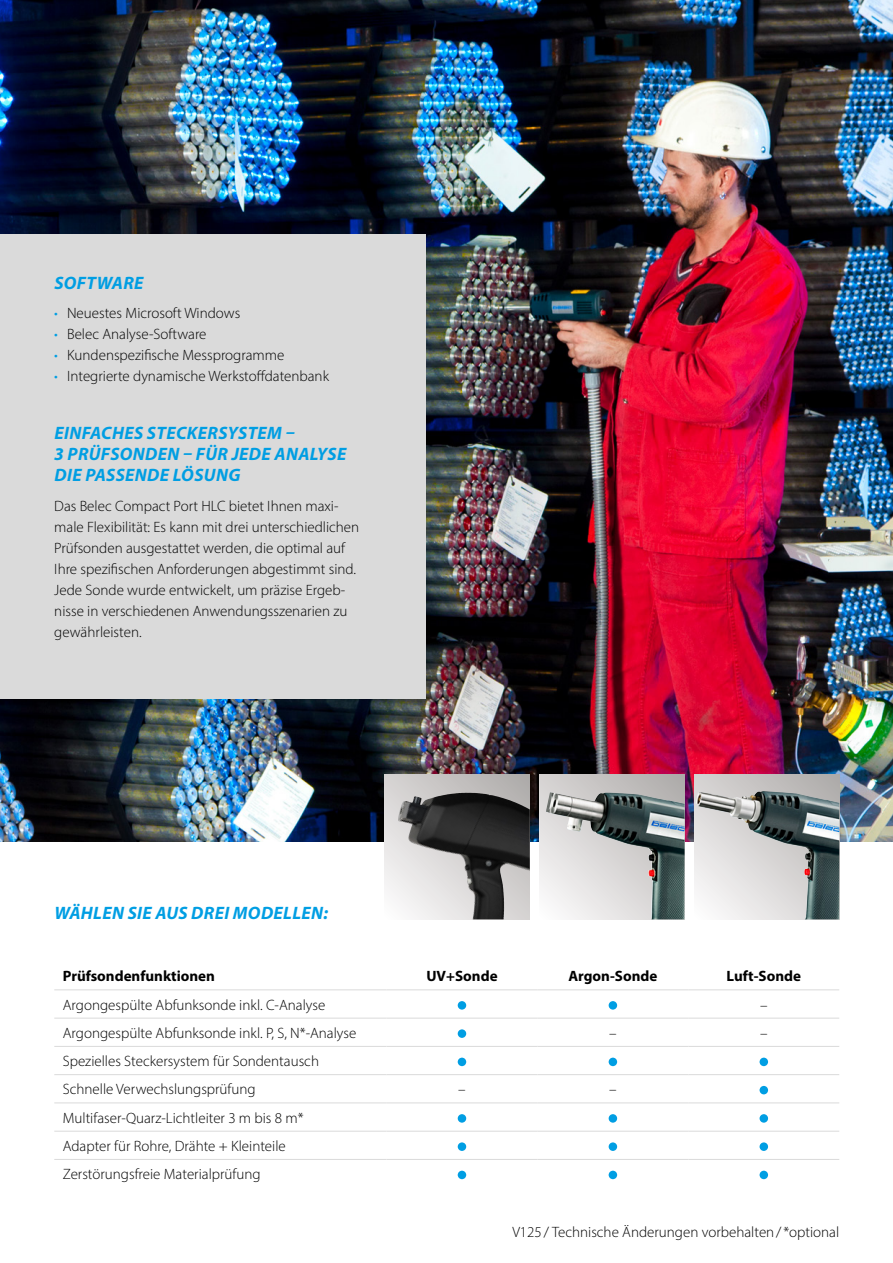
<style>
.page{position:relative;width:893px;height:1263px;background:#fff}
.page>*{position:absolute;margin:0;border:0;box-sizing:border-box;transform-origin:0 0}
.t1{font:italic 700 18px/21px "Myriad Pro";letter-spacing:.02em;color:#009ee3}
.t2{font:300 15px/21px "Myriad Pro";color:#000}
.t3{font:700 15px "Myriad Pro";color:#000}
.s1{color:#009ee3}
</style>
<div class="page">
<img style="left:0;top:0;width:893px;height:842px">
<div style="left:0;top:234px;width:425px;height:464px;background:#dadada"></div>
<svg style="left:54px;top:990px;width:785px;height:190px"></svg>
<hr style="left:54px;top:989px;width:332px;height:1px;background:#dadada">
<hr style="left:386px;top:989px;width:151px;height:1px;background:#dadada">
<hr style="left:537px;top:989px;width:151px;height:1px;background:#dadada">
<hr style="left:688px;top:989px;width:151px;height:1px;background:#dadada">
<hr style="left:54px;top:1018px;width:332px;height:1px;background:#dadada">
<hr style="left:386px;top:1018px;width:151px;height:1px;background:#dadada">
<hr style="left:537px;top:1018px;width:151px;height:1px;background:#dadada">
<hr style="left:688px;top:1018px;width:151px;height:1px;background:#dadada">
<hr style="left:54px;top:1046px;width:332px;height:1px;background:#dadada">
<hr style="left:386px;top:1046px;width:151px;height:1px;background:#dadada">
<hr style="left:537px;top:1046px;width:151px;height:1px;background:#dadada">
<hr style="left:688px;top:1046px;width:151px;height:1px;background:#dadada">
<hr style="left:54px;top:1074px;width:332px;height:1px;background:#dadada">
<hr style="left:386px;top:1074px;width:151px;height:1px;background:#dadada">
<hr style="left:537px;top:1074px;width:151px;height:1px;background:#dadada">
<hr style="left:688px;top:1074px;width:151px;height:1px;background:#dadada">
<hr style="left:54px;top:1102px;width:332px;height:1px;background:#dadada">
<hr style="left:386px;top:1102px;width:151px;height:1px;background:#dadada">
<hr style="left:537px;top:1102px;width:151px;height:1px;background:#dadada">
<hr style="left:688px;top:1102px;width:151px;height:1px;background:#dadada">
<hr style="left:54px;top:1131px;width:332px;height:1px;background:#dadada">
<hr style="left:386px;top:1131px;width:151px;height:1px;background:#dadada">
<hr style="left:537px;top:1131px;width:151px;height:1px;background:#dadada">
<hr style="left:688px;top:1131px;width:151px;height:1px;background:#dadada">
<hr style="left:54px;top:1159px;width:332px;height:1px;background:#dadada">
<hr style="left:386px;top:1159px;width:151px;height:1px;background:#dadada">
<hr style="left:537px;top:1159px;width:151px;height:1px;background:#dadada">
<hr style="left:688px;top:1159px;width:151px;height:1px;background:#dadada">
<div style="left:458px;top:1001px;width:8px;height:8px;background:#009ee3;border-radius:50%"></div>
<div style="left:609px;top:1001px;width:8px;height:8px;background:#009ee3;border-radius:50%"></div>
<div style="left:458px;top:1029px;width:8px;height:9px;background:#009ee3;border-radius:50%"></div>
<div style="left:458px;top:1058px;width:8px;height:8px;background:#009ee3;border-radius:50%"></div>
<div style="left:609px;top:1058px;width:8px;height:8px;background:#009ee3;border-radius:50%"></div>
<div style="left:760px;top:1058px;width:8px;height:8px;background:#009ee3;border-radius:50%"></div>
<div style="left:760px;top:1086px;width:8px;height:8px;background:#009ee3;border-radius:50%"></div>
<div style="left:458px;top:1114px;width:8px;height:9px;background:#009ee3;border-radius:50%"></div>
<div style="left:609px;top:1114px;width:8px;height:9px;background:#009ee3;border-radius:50%"></div>
<div style="left:760px;top:1114px;width:8px;height:9px;background:#009ee3;border-radius:50%"></div>
<div style="left:458px;top:1142px;width:8px;height:9px;background:#009ee3;border-radius:50%"></div>
<div style="left:609px;top:1142px;width:8px;height:9px;background:#009ee3;border-radius:50%"></div>
<div style="left:760px;top:1142px;width:8px;height:9px;background:#009ee3;border-radius:50%"></div>
<div style="left:458px;top:1171px;width:8px;height:8px;background:#009ee3;border-radius:50%"></div>
<div style="left:609px;top:1171px;width:8px;height:8px;background:#009ee3;border-radius:50%"></div>
<div style="left:760px;top:1171px;width:8px;height:8px;background:#009ee3;border-radius:50%"></div>
<svg style="left:385px;top:774px;width:145px;height:145px;background:#acabaa"></svg>
<img style="left:398px;top:793px;width:108px;height:126px">
<svg style="left:539px;top:774px;width:145px;height:117px;background:#cac8c7"></svg>
<img style="left:546px;top:792px;width:138px;height:127px">
<div style="left:694px;top:774px;width:145px;height:145px;background:linear-gradient(to right,#d8d5d5,#aeacaa)"></div>
<img style="left:695px;top:791px;width:144px;height:128px">
<p class="t1" style="left:54px;top:272px;width:91px">SOFTWARE</p>
<p class="t2" style="left:54px;top:303px;width:187px"><span class="s1">•</span> Neuestes Microsoft Windows</p>
<p class="t2" style="left:54px;top:324px;width:154px"><span class="s1">•</span> Belec Analyse-Software</p>
<p class="t2" style="left:54px;top:345px;width:232px"><span class="s1">•</span> Kundenspezifische Messprogramme</p>
<p class="t2" style="left:54px;top:366px;width:276px"><span class="s1">•</span> Integrierte dynamische Werkstoffdatenbank</p>
<p class="t1" style="left:54px;top:422px;width:294px">EINFACHES STECKERSYSTEM –<br>3 PRÜFSONDEN – FÜR JEDE ANALYSE<br>DIE PASSENDE LÖSUNG</p>
<p class="t2" style="left:54px;top:495px;width:306px">Das Belec Compact Port HLC bietet Ihnen maxi&shy;male Flexibilität: Es kann mit drei unterschiedlichen Prüfsonden ausgestattet werden, die optimal auf Ihre spezifischen Anforderungen abgestimmt sind.<br>Jede Sonde wurde entwickelt, um präzise Ergeb&shy;nisse in verschiedenen Anwendungsszenarien zu gewährleisten.</p>
<p class="t1" style="left:54px;top:902px;width:275px">WÄHLEN SIE AUS DREI MODELLEN:</p>
<p class="t3" style="left:63px;top:966px;width:154px">Prüfsondenfunktionen</p>
<p class="t3" style="left:426px;top:966px;width:73px">UV+Sonde</p>
<p class="t3" style="left:568px;top:966px;width:90px">Argon-Sonde</p>
<p class="t3" style="left:727px;top:966px;width:76px">Luft-Sonde</p>
<p class="t2" style="left:63px;top:994px;width:264px">Argongespülte Abfunksonde inkl. C-Analyse</p>
<p class="t2" style="left:760px;top:994px;width:9px">–</p>
<p class="t2" style="left:63px;top:1022px;width:295px">Argongespülte Abfunksonde inkl. P, S, N*-Analyse</p>
<p class="t2" style="left:609px;top:1022px;width:9px">–</p>
<p class="t2" style="left:760px;top:1022px;width:9px">–</p>
<p class="t2" style="left:63px;top:1047px;width:258px;line-height:28.2px">Spezielles Steckersystem für Sondentausch<br>Schnelle Verwechslungsprüfung</p>
<p class="t2" style="left:458px;top:1079px;width:9px">–</p>
<p class="t2" style="left:609px;top:1079px;width:9px">–</p>
<p class="t2" style="left:63px;top:1103px;width:242px;line-height:28.2px">Multifaser-Quarz-Lichtleiter 3 m bis 8 m*<br>Adapter für Rohre, Drähte + Kleinteile<br>Zerstörungsfreie Materialprüfung</p>
<p class="t2" style="left:512px;top:1222px;width:328px">V125 / Technische Änderungen vorbehalten/*optional</p>
</div>
